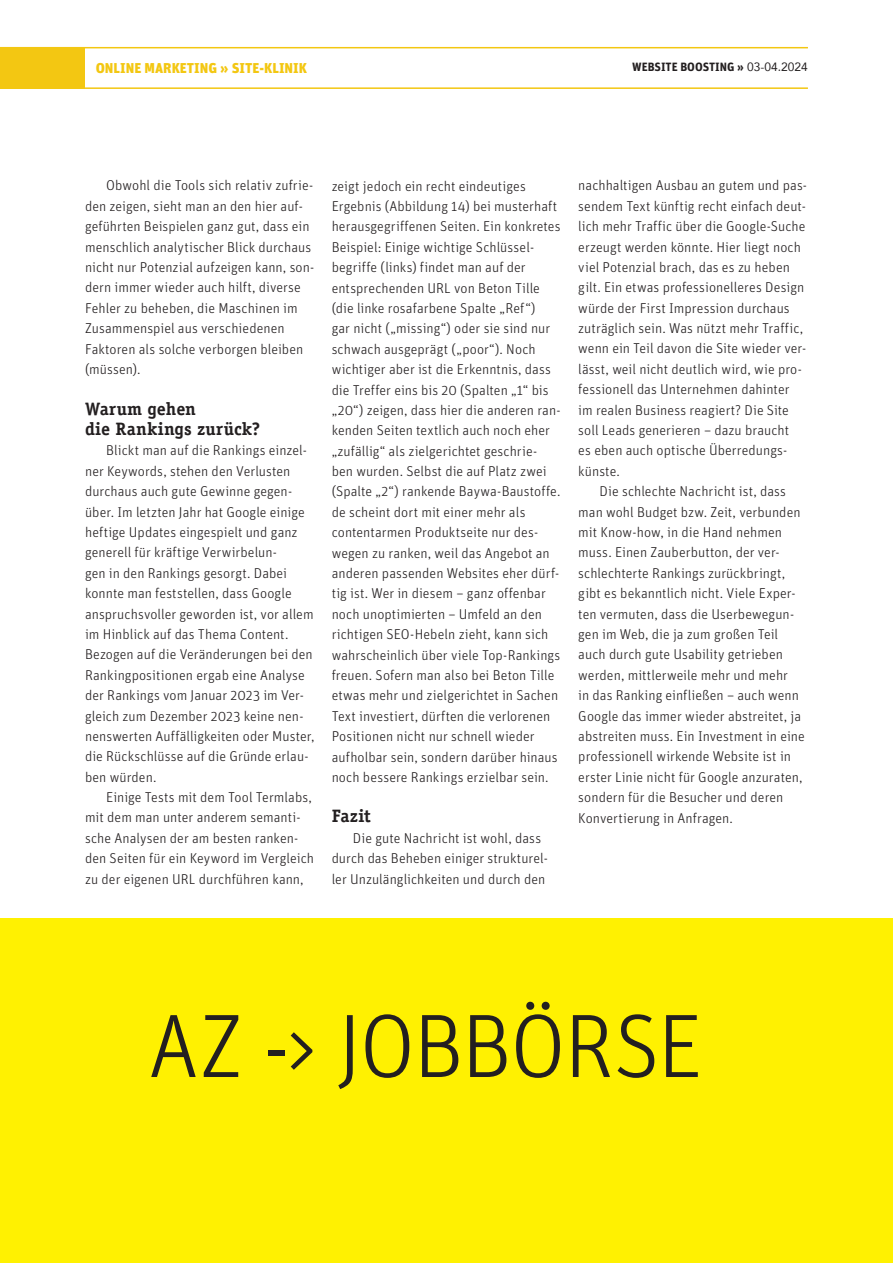
<style>
.page{position:relative;width:893px;height:1263px;background:#fff}
.page>*{position:absolute;margin:0;border:0;box-sizing:border-box;transform-origin:0 0}
.t1{font:300 90px "Unit";letter-spacing:-.02em;color:#231f20}
.t2{font:700 18px/20.4px "Officina Serif Std";letter-spacing:.005em;color:#231f20}
.t3{font:300 14.25px/20.4px "Unit";letter-spacing:.005em;color:#231f20}
.t4{font:900 14.25px "Unit";color:#f3c712}
.t5{font:700 12px "Unit";color:#231f20}
.s1{font-family:"Avenir";font-weight:400}
</style>
<div class="page">
<div style="left:0;top:47px;width:85px;height:41px;background:#f3c712"></div>
<hr style="left:0;top:47px;width:808px;height:1px;background:#f3c712">
<hr style="left:0;top:87px;width:808px;height:2px;background:#f3c712">
<div style="left:0;top:918px;width:893px;height:345px;background:#fff101"></div>
<p class="t4" style="left:96px;top:59px;width:213px">ONLINE MARKETING » SITE-KLINIK</p>
<p class="t5" style="left:632px;top:59px;width:177px">WEBSITE BOOSTING » <span class="s1">03-04.2024</span></p>
<p class="t3" style="left:85px;top:175px;width:231px;text-indent:21px">Obwohl die Tools sich relativ zufrie&shy;den zeigen, sieht man an den hier auf&shy;geführten Beispielen ganz gut, dass ein menschlich analytischer Blick durchaus nicht nur Potenzial aufzeigen kann, son&shy;dern immer wieder auch hilft, diverse Fehler zu beheben, die Maschinen im Zusammenspiel aus verschiedenen Faktoren als solche verborgen bleiben (müssen).</p>
<p class="t2" style="left:85px;top:398px;width:176px">Warum gehen<br>die Rankings zurück?</p>
<p class="t3" style="left:85px;top:440px;width:231px;text-indent:21px">Blickt man auf die Rankings einzel&shy;ner Keywords, stehen den Verlusten durchaus auch gute Gewinne gegen&shy;über. Im letzten Jahr hat Google einige heftige Updates eingespielt und ganz generell für kräftige Verwirbelun-<br>gen in den Rankings gesorgt. Dabei konnte man feststellen, dass Google anspruchsvoller geworden ist, vor allem im Hinblick auf das Thema Content.<br>Bezogen auf die Veränderungen bei den Rankingpositionen ergab eine Analyse der Rankings vom Januar 2023 im Ver&shy;gleich zum Dezember 2023 keine nen&shy;nenswerten Auffälligkeiten oder Muster, die Rückschlüsse auf die Gründe erlau&shy;ben würden.</p>
<p class="t3" style="left:85px;top:787px;width:231px;text-indent:21px">Einige Tests mit dem Tool Termlabs, mit dem man unter anderem semanti&shy;sche Analysen der am besten ranken&shy;den Seiten für ein Keyword im Vergleich zu der eigenen URL durchführen kann,</p>
<p class="t3" style="left:332px;top:175px;width:231px">zeigt jedoch ein recht eindeutiges Ergebnis (Abbildung 14) bei musterhaft herausgegriffenen Seiten. Ein konkretes Beispiel: Einige wichtige Schlüssel&shy;begriffe (links) findet man auf der entsprechenden URL von Beton Tille (die linke rosafarbene Spalte „Ref“)<br>gar nicht („missing“) oder sie sind nur schwach ausgeprägt („poor“). Noch wichtiger aber ist die Erkenntnis, dass die Treffer eins bis 20 (Spalten „1“ bis „20“) zeigen, dass hier die anderen ran&shy;kenden Seiten textlich auch noch eher „zufällig“ als zielgerichtet geschrie&shy;ben wurden. Selbst die auf Platz zwei (Spalte „2“) rankende Baywa-Baustoffe. de scheint dort mit einer mehr als contentarmen Produktseite nur des&shy;wegen zu ranken, weil das Angebot an anderen passenden Websites eher dürf&shy;tig ist. Wer in diesem – ganz offenbar noch unoptimierten – Umfeld an den richtigen SEO-Hebeln zieht, kann sich wahrscheinlich über viele Top-Rankings freuen. Sofern man also bei Beton Tille etwas mehr und zielgerichtet in Sachen Text investiert, dürften die verlorenen Positionen nicht nur schnell wieder aufholbar sein, sondern darüber hinaus noch bessere Rankings erzielbar sein.</p>
<p class="t2" style="left:332px;top:806px;width:41px">Fazit</p>
<p class="t3" style="left:332px;top:827px;width:218px;text-indent:21px">Die gute Nachricht ist wohl, dass durch das Beheben einiger strukturel&shy;ler Unzulänglichkeiten und durch den</p>
<p class="t3" style="left:578px;top:175px;width:230px">nachhaltigen Ausbau an gutem und pas&shy;sendem Text künftig recht einfach deut&shy;lich mehr Traffic über die Google-Suche erzeugt werden könnte. Hier liegt noch viel Potenzial brach, das es zu heben gilt. Ein etwas professionelleres Design würde der First Impression durchaus zuträglich sein. Was nützt mehr Traffic, wenn ein Teil davon die Site wieder ver&shy;lässt, weil nicht deutlich wird, wie pro&shy;fessionell das Unternehmen dahinter im realen Business reagiert? Die Site soll Leads generieren – dazu braucht<br>es eben auch optische Überredungs&shy;künste.</p>
<p class="t3" style="left:578px;top:481px;width:228px;text-indent:21px">Die schlechte Nachricht ist, dass man wohl Budget bzw. Zeit, verbunden mit Know-how, in die Hand nehmen muss. Einen Zauberbutton, der ver&shy;schlechterte Rankings zurückbringt, gibt es bekanntlich nicht. Viele Exper&shy;ten vermuten, dass die Userbewegun&shy;gen im Web, die ja zum großen Teil auch durch gute Usability getrieben werden, mittlerweile mehr und mehr<br>in das Ranking einfließen – auch wenn Google das immer wieder abstreitet, ja abstreiten muss. Ein Investment in eine professionell wirkende Website ist in erster Linie nicht für Google anzuraten, sondern für die Besucher und deren Konvertierung in Anfragen.</p>
<h1 class="t1" style="left:148px;top:994px;width:556px">AZ -&gt; JOBBÖRSE</h1>
</div>
